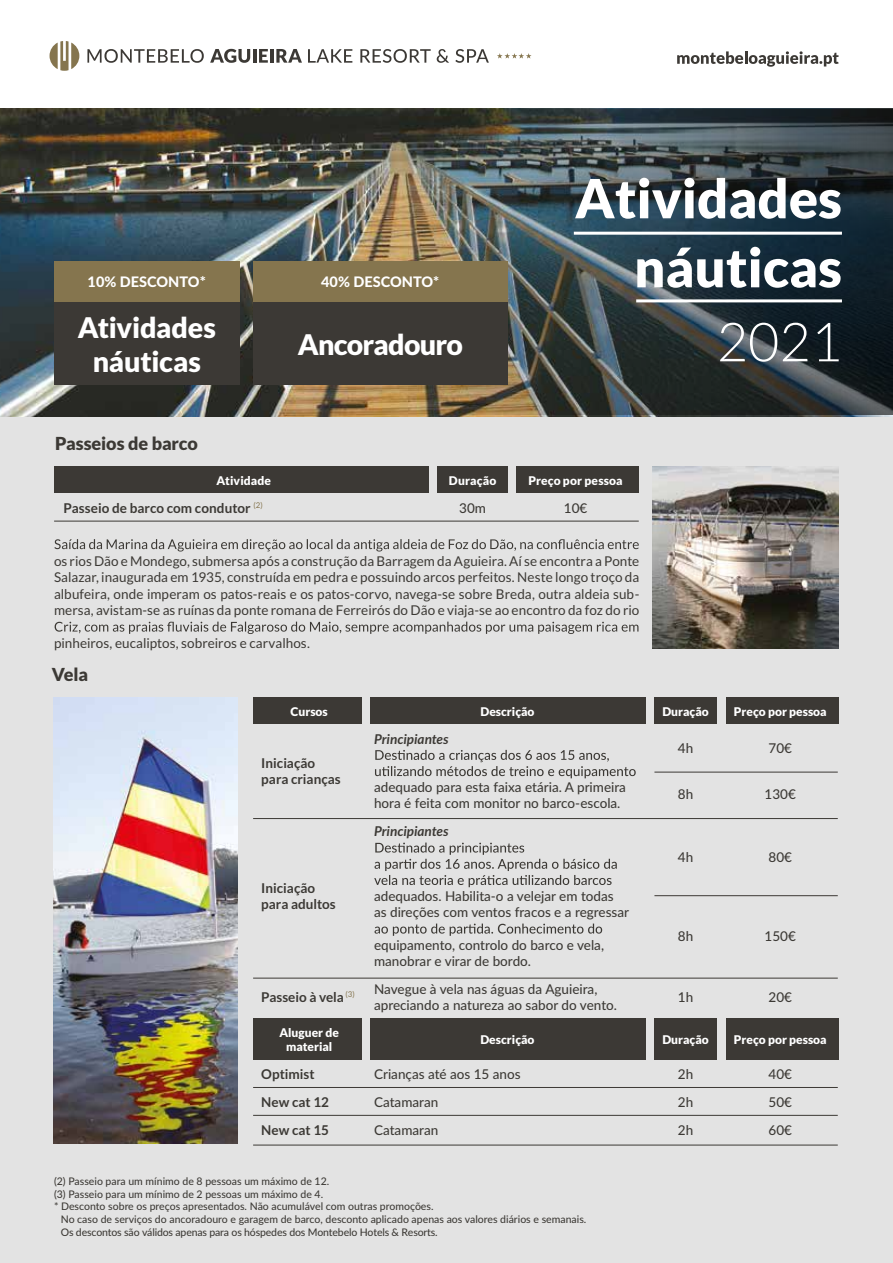
<style>
.page{position:relative;width:893px;height:1263px;background:#fff}
.page>*{position:absolute;margin:0;border:0;box-sizing:border-box;transform-origin:0 0}
.t1{font:900 54px/69px "Lato";color:#fff;text-align:right}
.t2{font:300 54px "Lato";color:#fff}
.t3{font:900 28.5px/33.8px "Lato";letter-spacing:-.015em;color:#fff;text-align:center}
.t4{font:900 18px "Lato";letter-spacing:-.005em;color:#3c3935}
.t5{font:800 14.55px "Lato";color:#fff}
.t6{font:13.5px/16.5px "Lato";color:#3c3935;text-align:justify}
.t7{font:500 13.5px/16.2px "Lato";color:#3c3935}
.t8{font:700 13.5px/16.2px "Lato";color:#3c3935}
.t9{font:italic 700 13.5px "Lato";color:#3c3935}
.t10{font:900 12px/14.4px "Lato";color:#fff;text-align:center}
.t11{font:500 10.5px "Lato";color:#3c3935}
.t12{font:7.8px "Lato";color:#85754e}
</style>
<div class="page">
<img style="left:0;top:109px;width:893px;height:305px">
<div style="left:0;top:417px;width:893px;height:846px;background:#e3e3e3"></div>
<img style="left:652px;top:467px;width:187px;height:181px">
<img style="left:53px;top:698px;width:185px;height:445px">
<div style="left:55px;top:466px;width:374px;height:27px;background:#3c3935"></div>
<div style="left:253px;top:698px;width:108px;height:26px;background:#3c3935"></div>
<div style="left:370px;top:698px;width:276px;height:26px;background:#3c3935"></div>
<div style="left:654px;top:698px;width:63px;height:26px;background:#3c3935"></div>
<div style="left:726px;top:698px;width:113px;height:26px;background:#3c3935"></div>
<div style="left:253px;top:1018px;width:108px;height:41px;background:#3c3935"></div>
<div style="left:370px;top:1018px;width:276px;height:41px;background:#3c3935"></div>
<div style="left:654px;top:1018px;width:63px;height:41px;background:#3c3935"></div>
<div style="left:726px;top:1018px;width:113px;height:41px;background:#3c3935"></div>
<div style="left:437px;top:466px;width:71px;height:27px;background:#3c3935"></div>
<div style="left:517px;top:466px;width:122px;height:27px;background:#3c3935"></div>
<div style="left:253px;top:302px;width:255px;height:83px;background:#3c3935"></div>
<div style="left:253px;top:262px;width:255px;height:40px;background:#85754e"></div>
<div style="left:54px;top:302px;width:186px;height:83px;background:#3c3935"></div>
<div style="left:54px;top:262px;width:186px;height:40px;background:#85754e"></div>
<hr style="left:574px;top:232px;width:268px;height:3px;background:#fff">
<hr style="left:636px;top:299px;width:206px;height:3px;background:#fff">
<hr style="left:54px;top:521px;width:585px;height:1px;background:#3c3935">
<hr style="left:253px;top:818px;width:585px;height:1px;background:#3c3935">
<hr style="left:253px;top:978px;width:585px;height:1px;background:#3c3935">
<hr style="left:253px;top:1087px;width:585px;height:1px;background:#3c3935">
<hr style="left:253px;top:1115px;width:585px;height:1px;background:#3c3935">
<hr style="left:253px;top:1145px;width:585px;height:1px;background:#3c3935">
<hr style="left:654px;top:772px;width:184px;height:1px;background:#3c3935">
<hr style="left:654px;top:895px;width:184px;height:1px;background:#3c3935">
<svg style="left:54px;top:539px;width:585px;height:12px"></svg>
<svg style="left:55px;top:622px;width:583px;height:12px"></svg>
<svg style="left:375px;top:750px;width:261px;height:28px"></svg>
<svg style="left:374px;top:842px;width:243px;height:45px"></svg>
<svg style="left:374px;top:923px;width:228px;height:13px"></svg>
<svg style="left:677px;top:51px;width:162px;height:16px"></svg>
<svg style="left:210px;top:49px;width:40px;height:14px"></svg>
<svg style="left:276px;top:49px;width:26px;height:14px"></svg>
<svg style="left:87px;top:49px;width:117px;height:14px"></svg>
<svg style="left:437px;top:49px;width:12px;height:14px"></svg>
<svg style="left:455px;top:49px;width:34px;height:14px"></svg>
<svg style="left:50px;top:41px;width:29px;height:30px"></svg>
<hr style="left:253px;top:49px;width:3px;height:14px;background:#3c3935">
<svg style="left:259px;top:49px;width:9px;height:14px"></svg>
<hr style="left:270px;top:49px;width:3px;height:14px;background:#3c3935">
<svg style="left:308px;top:49px;width:44px;height:14px"></svg>
<svg style="left:360px;top:49px;width:71px;height:14px"></svg>
<svg style="left:497px;top:53px;width:35px;height:6px"></svg>
<p class="t5" style="left:88px;top:271px;width:120px">10% DESCONTO*</p>
<h2 class="t3" style="left:78px;top:310px;width:140px">Atividades náuticas</h2>
<h3 class="t4" style="left:55px;top:433px;width:144px">Passeios de barco</h3>
<p class="t5" style="left:321px;top:271px;width:120px">40% DESCONTO*</p>
<h2 class="t3" style="left:298px;top:327px;width:167px">Ancoradouro</h2>
<h1 class="t1" style="left:575px;top:163px;width:268px">Atividades náuticas</h1>
<h1 class="t2" style="left:717px;top:313px;width:127px">2021</h1>
<p class="t10" style="left:217px;top:473px;width:56px">Atividade</p>
<p class="t10" style="left:449px;top:473px;width:49px">Duração</p>
<p class="t10" style="left:528px;top:473px;width:96px">Preço por pessoa</p>
<p class="t12" style="left:253px;top:501px;width:11px">(2)</p>
<p class="t8" style="left:63px;top:499px;width:189px">Passeio de barco com condutor</p>
<p class="t7" style="left:459px;top:499px;width:28px">30m</p>
<p class="t7" style="left:564px;top:499px;width:25px">10€</p>
<p class="t6" style="left:54px;top:552px;width:587px">os rios Dão e Mondego, submersa após a construção da Barragem da Aguieira. Aí se encontra a Ponte Salazar, inaugurada em 1935, construída em pedra e possuindo arcos perfeitos. Neste longo troço da albufeira, onde imperam os patos-reais e os patos-corvo, navega-se sobre Breda, outra aldeia sub&shy;mersa, avistam-se as ruínas da ponte romana de Ferreirós do Dão e viaja-se ao encontro da foz do rio</p>
<p class="t6" style="left:54px;top:635px;width:257px">pinheiros, eucaliptos, sobreiros e carvalhos.</p>
<h3 class="t4" style="left:52px;top:664px;width:38px">Vela</h3>
<p class="t10" style="left:291px;top:704px;width:39px">Cursos</p>
<p class="t10" style="left:480px;top:704px;width:56px">Descrição</p>
<p class="t10" style="left:662px;top:704px;width:48px">Duração</p>
<p class="t10" style="left:734px;top:704px;width:94px">Preço por pessoa</p>
<p class="t8" style="left:261px;top:755px;width:81px">Iniciação para crianças</p>
<p class="t8" style="left:261px;top:880px;width:76px">Iniciação para adultos</p>
<p class="t9" style="left:374px;top:731px;width:76px">Principiantes</p>
<p class="t7" style="left:374px;top:779px;width:253px">adequado para esta faixa etária. A primeira hora é feita com monitor no barco-escola.</p>
<p class="t9" style="left:374px;top:824px;width:76px">Principiantes</p>
<p class="t7" style="left:374px;top:887px;width:256px">adequados. Habilita-o a velejar em todas as direções com ventos fracos e a regressar</p>
<p class="t7" style="left:374px;top:936px;width:231px">equipamento, controlo do barco e vela, manobrar e virar de bordo.</p>
<p class="t7" style="left:678px;top:739px;width:17px">4h</p>
<p class="t7" style="left:768px;top:739px;width:25px">70€</p>
<p class="t7" style="left:678px;top:786px;width:17px">8h</p>
<p class="t7" style="left:765px;top:786px;width:33px">130€</p>
<p class="t7" style="left:678px;top:848px;width:17px">4h</p>
<p class="t7" style="left:768px;top:848px;width:25px">80€</p>
<p class="t7" style="left:678px;top:927px;width:17px">8h</p>
<p class="t7" style="left:765px;top:927px;width:33px">150€</p>
<p class="t8" style="left:261px;top:989px;width:84px">Passeio à vela</p>
<p class="t7" style="left:374px;top:980px;width:244px">Navegue à vela nas águas da Aguieira, apreciando a natureza ao sabor do vento.</p>
<p class="t7" style="left:678px;top:988px;width:17px">1h</p>
<p class="t7" style="left:768px;top:988px;width:25px">20€</p>
<p class="t12" style="left:346px;top:990px;width:11px">(3)</p>
<p class="t10" style="left:279px;top:1025px;width:61px">Aluguer de material</p>
<p class="t10" style="left:480px;top:1032px;width:56px">Descrição</p>
<p class="t10" style="left:662px;top:1032px;width:48px">Duração</p>
<p class="t10" style="left:734px;top:1032px;width:94px">Preço por pessoa</p>
<p class="t8" style="left:261px;top:1066px;width:55px">Optimist</p>
<p class="t7" style="left:374px;top:1065px;width:148px">Crianças até aos 15 anos</p>
<p class="t7" style="left:678px;top:1065px;width:17px">2h</p>
<p class="t7" style="left:768px;top:1065px;width:25px">40€</p>
<p class="t8" style="left:261px;top:1094px;width:69px">New cat 12</p>
<p class="t7" style="left:374px;top:1093px;width:66px">Catamaran</p>
<p class="t7" style="left:678px;top:1093px;width:17px">2h</p>
<p class="t7" style="left:768px;top:1093px;width:25px">50€</p>
<p class="t8" style="left:261px;top:1121px;width:69px">New cat 15</p>
<p class="t7" style="left:374px;top:1121px;width:66px">Catamaran</p>
<p class="t7" style="left:678px;top:1121px;width:17px">2h</p>
<p class="t7" style="left:768px;top:1121px;width:25px">60€</p>
<p class="t11" style="left:54px;top:1174px;width:277px">(2) Passeio para um mínimo de 8 pessoas um máximo de 12.</p>
<p class="t11" style="left:54px;top:1186px;width:271px">(3) Passeio para um mínimo de 2 pessoas um máximo de 4.</p>
<p class="t11" style="left:54px;top:1199px;width:381px">* Desconto sobre os preços apresentados. Não acumulável com outras promoções.</p>
<p class="t11" style="left:61px;top:1212px;width:527px">No caso de serviços do ancoradouro e garagem de barco, desconto aplicado apenas aos valores diários e semanais.</p>
<p class="t11" style="left:61px;top:1224px;width:378px">Os descontos são válidos apenas para os hóspedes dos Montebelo Hotels &amp; Resorts.</p>
</div>
